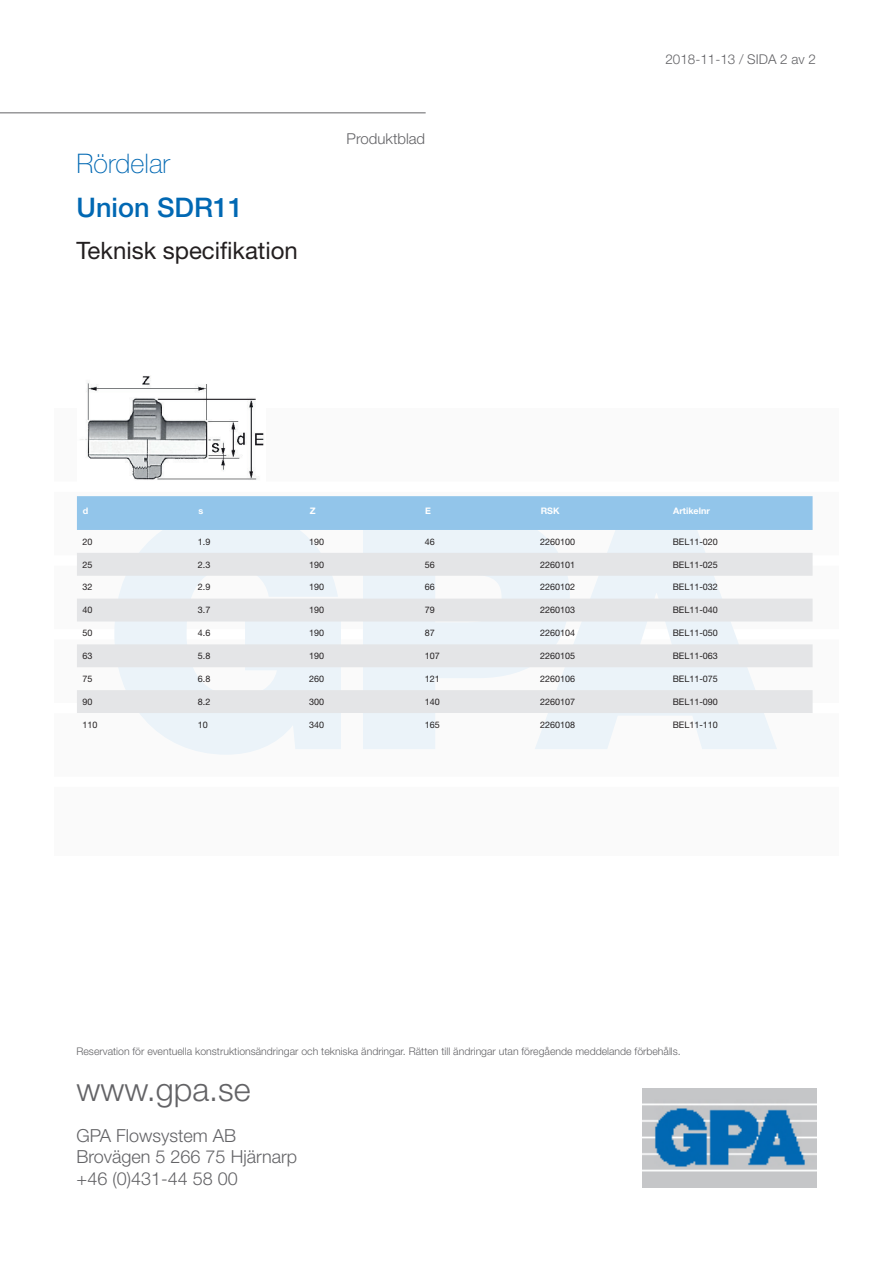
<style>
.page{position:relative;width:893px;height:1263px;background:#fff}
.page>*{position:absolute;margin:0;border:0;box-sizing:border-box;transform-origin:0 0}
.t1{font:300 32.4px "Helvetica Neue LT Std";color:#636366}
.t2{font:500 27px "Helvetica Neue LT Std";color:#0168b3}
.t3{font:100 27px "Helvetica Neue LT Std";color:#0168b3}
.t4{font:24px "Helvetica Neue LT Std";color:#231f20}
.t5{font:300 18px/21.6px "Helvetica Neue LT Std";color:#636366}
.t6{font:300 15px "Helvetica Neue LT Std";color:#636366}
.t7{font:300 13.5px "Helvetica Neue LT Std";color:#636366}
.t8{font:300 10.5px "Helvetica Neue LT Std";color:#636366}
.t9{font:9px "Helvetica Neue LT Std";color:#231f20}
.t10{font:700 9px "Helvetica Neue LT Std";color:#fff}
</style>
<div class="page">
<div style="left:54px;top:408px;width:785px;height:447px;background:#fafafa"></div>
<div style="left:54px;top:777px;width:785px;height:10px;background:#fff"></div>
<div style="left:54px;top:703px;width:785px;height:10px;background:#fff"></div>
<div style="left:54px;top:629px;width:785px;height:10px;background:#fff"></div>
<div style="left:54px;top:555px;width:785px;height:11px;background:#fff"></div>
<div style="left:54px;top:482px;width:785px;height:10px;background:#fff"></div>
<svg style="left:139px;top:530px;width:202px;height:225px;fill:#ebf3f9"></svg>
<svg style="left:363px;top:530px;width:172px;height:219px;fill:#ebf3f9"></svg>
<svg style="left:535px;top:530px;width:242px;height:219px;fill:#ebf3f9"></svg>
<hr style="left:0;top:112px;width:426px;height:1px;background:#636366">
<img style="left:643px;top:1088px;width:173px;height:99px">
<div style="left:77px;top:496px;width:736px;height:34px;background:#92c5ea"></div>
<svg style="left:77px;top:553px;width:736px;height:160px;fill:#e4e5e7"></svg>
<img style="left:85px;top:376px;width:179px;height:104px">
<h2 class="t3" style="left:77px;top:148px;width:95px">Rördelar</h2>
<h2 class="t2" style="left:77px;top:191px;width:168px">Union SDR11</h2>
<h3 class="t4" style="left:77px;top:236px;width:223px">Teknisk specifikation</h3>
<h3 class="t6" style="left:347px;top:129px;width:80px">Produktblad</h3>
<h3 class="t7" style="left:665px;top:51px;width:152px">2018-11-13 / SIDA 2 av 2</h3>
<p class="t10" style="left:83px;top:505px;width:7px">d</p>
<p class="t10" style="left:198px;top:505px;width:6px">s</p>
<p class="t10" style="left:310px;top:505px;width:7px">Z</p>
<p class="t10" style="left:425px;top:505px;width:7px">E</p>
<p class="t10" style="left:541px;top:505px;width:20px">RSK</p>
<p class="t10" style="left:673px;top:505px;width:38px">Artikelnr</p>
<p class="t9" style="left:82px;top:536px;width:12px">20</p>
<p class="t9" style="left:198px;top:536px;width:14px">1.9</p>
<p class="t9" style="left:309px;top:536px;width:17px">190</p>
<p class="t9" style="left:425px;top:536px;width:12px">46</p>
<p class="t9" style="left:540px;top:536px;width:37px">2260100</p>
<p class="t9" style="left:673px;top:536px;width:47px">BEL11-020</p>
<p class="t9" style="left:82px;top:559px;width:12px">25</p>
<p class="t9" style="left:198px;top:559px;width:14px">2.3</p>
<p class="t9" style="left:309px;top:559px;width:17px">190</p>
<p class="t9" style="left:425px;top:559px;width:12px">56</p>
<p class="t9" style="left:540px;top:559px;width:37px">2260101</p>
<p class="t9" style="left:673px;top:559px;width:47px">BEL11-025</p>
<p class="t9" style="left:82px;top:582px;width:12px">32</p>
<p class="t9" style="left:198px;top:582px;width:14px">2.9</p>
<p class="t9" style="left:309px;top:582px;width:17px">190</p>
<p class="t9" style="left:425px;top:582px;width:12px">66</p>
<p class="t9" style="left:540px;top:582px;width:37px">2260102</p>
<p class="t9" style="left:673px;top:582px;width:47px">BEL11-032</p>
<p class="t9" style="left:82px;top:605px;width:12px">40</p>
<p class="t9" style="left:198px;top:605px;width:14px">3.7</p>
<p class="t9" style="left:309px;top:605px;width:17px">190</p>
<p class="t9" style="left:425px;top:605px;width:12px">79</p>
<p class="t9" style="left:540px;top:605px;width:37px">2260103</p>
<p class="t9" style="left:673px;top:605px;width:47px">BEL11-040</p>
<p class="t9" style="left:82px;top:627px;width:12px">50</p>
<p class="t9" style="left:198px;top:627px;width:14px">4.6</p>
<p class="t9" style="left:309px;top:627px;width:17px">190</p>
<p class="t9" style="left:425px;top:627px;width:12px">87</p>
<p class="t9" style="left:540px;top:627px;width:37px">2260104</p>
<p class="t9" style="left:673px;top:627px;width:47px">BEL11-050</p>
<p class="t9" style="left:82px;top:650px;width:12px">63</p>
<p class="t9" style="left:198px;top:650px;width:14px">5.8</p>
<p class="t9" style="left:309px;top:650px;width:17px">190</p>
<p class="t9" style="left:425px;top:650px;width:17px">107</p>
<p class="t9" style="left:540px;top:650px;width:37px">2260105</p>
<p class="t9" style="left:673px;top:650px;width:47px">BEL11-063</p>
<p class="t9" style="left:82px;top:673px;width:12px">75</p>
<p class="t9" style="left:198px;top:673px;width:14px">6.8</p>
<p class="t9" style="left:309px;top:673px;width:17px">260</p>
<p class="t9" style="left:425px;top:673px;width:17px">121</p>
<p class="t9" style="left:540px;top:673px;width:37px">2260106</p>
<p class="t9" style="left:673px;top:673px;width:47px">BEL11-075</p>
<p class="t9" style="left:82px;top:696px;width:12px">90</p>
<p class="t9" style="left:198px;top:696px;width:14px">8.2</p>
<p class="t9" style="left:309px;top:696px;width:17px">300</p>
<p class="t9" style="left:425px;top:696px;width:17px">140</p>
<p class="t9" style="left:540px;top:696px;width:37px">2260107</p>
<p class="t9" style="left:673px;top:696px;width:47px">BEL11-090</p>
<p class="t9" style="left:82px;top:719px;width:17px">110</p>
<p class="t9" style="left:198px;top:719px;width:12px">10</p>
<p class="t9" style="left:309px;top:719px;width:17px">340</p>
<p class="t9" style="left:425px;top:719px;width:17px">165</p>
<p class="t9" style="left:540px;top:719px;width:37px">2260108</p>
<p class="t9" style="left:673px;top:719px;width:47px">BEL11-110</p>
<p class="t8" style="left:77px;top:1045px;width:606px">Reservation för eventuella konstruktionsändringar och tekniska ändringar. Rätten till ändringar utan föregående meddelande förbehålls.</p>
<h1 class="t1" style="left:77px;top:1069px;width:176px">www.gpa.se</h1>
<h3 class="t5" style="left:77px;top:1124px;width:222px">GPA Flowsystem AB<br>Brovägen 5 266 75 Hjärnarp +46 (0)431-44 58 00</h3>
</div>
